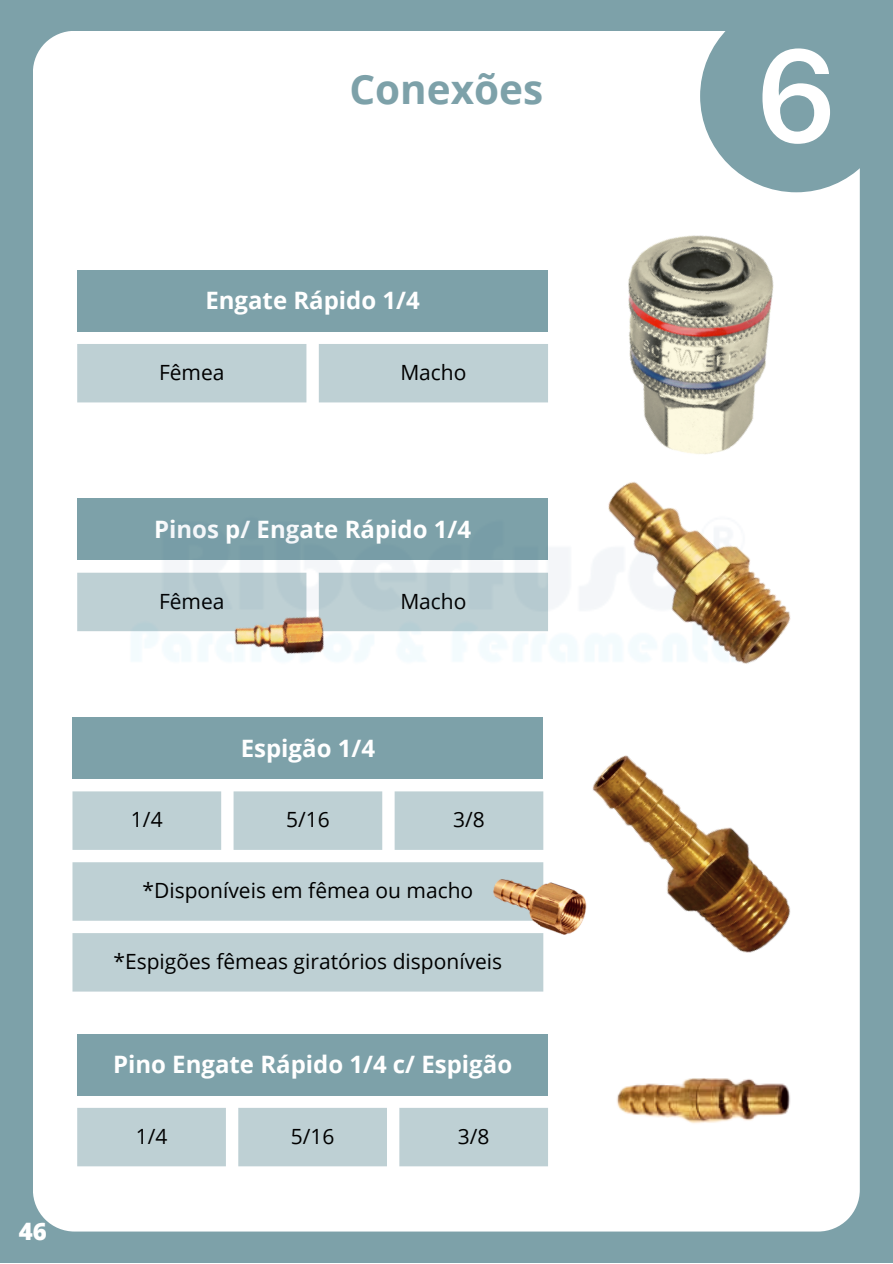
<style>
.page{position:relative;width:893px;height:1264px;background:#fff}
.page>*{position:absolute;margin:0;border:0;box-sizing:border-box;transform-origin:0 0}
.t1{font:700 40.5px "Open Sans";color:#7da1a9}
.t2{font:700 24px "Open Sans";color:#fff}
.t3{font:800 24px "Open Sans";color:#fff}
.t4{font:21px "Open Sans";color:#000}
</style>
<div class="page">
<div style="left:0;top:0;width:892px;height:1262px;background:#7da1a9"></div>
<div style="left:33px;top:31px;width:819px;height:1200px;background:#fff"></div>
<svg style="left:700px;top:31px;width:152px;height:127px"></svg>
<div style="left:77px;top:1131px;width:449px;height:35px;background:#bed0d4"></div>
<div style="left:526px;top:1131px;width:334px;height:84px;background:#fff"></div>
<img style="left:33px;top:158px;width:827px;height:973px">
<p class="t1" style="left:349px;top:61px;width:195px">Conexões</p>
<p class="t3" style="left:19px;top:1214px;width:30px">46</p>
<p class="t2" style="left:205px;top:283px;width:216px">Engate Rápido 1/4</p>
<p class="t4" style="left:159px;top:357px;width:67px">Fêmea</p>
<p class="t4" style="left:400px;top:357px;width:68px">Macho</p>
<p class="t2" style="left:154px;top:512px;width:318px">Pinos p/ Engate Rápido 1/4</p>
<p class="t4" style="left:159px;top:586px;width:67px">Fêmea</p>
<p class="t4" style="left:400px;top:586px;width:68px">Macho</p>
<p class="t2" style="left:241px;top:731px;width:136px">Espigão 1/4</p>
<p class="t4" style="left:131px;top:805px;width:33px">1/4</p>
<p class="t4" style="left:286px;top:805px;width:45px">5/16</p>
<p class="t4" style="left:453px;top:805px;width:33px">3/8</p>
<p class="t4" style="left:142px;top:875px;width:332px">*Disponíveis em fêmea ou macho</p>
<p class="t4" style="left:113px;top:946px;width:390px">*Espigões fêmeas giratórios disponíveis</p>
<p class="t2" style="left:113px;top:1047px;width:400px">Pino Engate Rápido 1/4 c/ Espigão</p>
<p class="t4" style="left:136px;top:1121px;width:33px">1/4</p>
<p class="t4" style="left:291px;top:1121px;width:45px">5/16</p>
<p class="t4" style="left:458px;top:1121px;width:33px">3/8</p>
</div>
